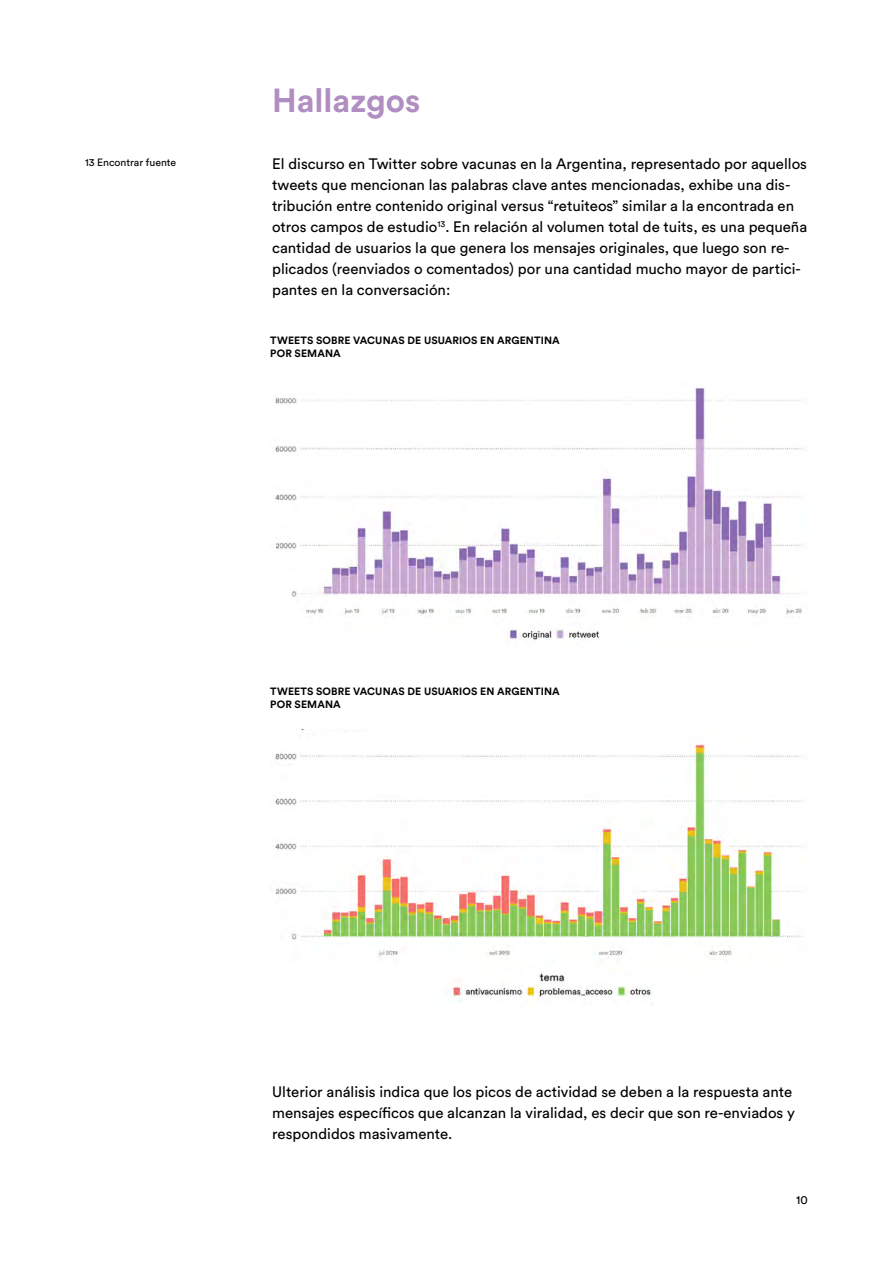
<style>
.page{position:relative;width:893px;height:1263px;background:#fff}
.page>*{position:absolute;margin:0;border:0;box-sizing:border-box;transform-origin:0 0}
.t1{font:700 33px "Circular Std";color:#b18ec1}
.t2{font:15px/21px "Circular Std";color:#000}
.t3{font:12px "Circular Std";color:#000}
.t4{font:700 10.5px/12.6px "Circular Std";letter-spacing:.01em;color:#000}
.t5{font:10.5px "Circular Std";color:#000}
</style>
<div class="page">
<img style="left:275px;top:386px;width:528px;height:255px">
<img style="left:273px;top:729px;width:530px;height:276px">
<p class="t5" style="left:85px;top:156px;width:93px">13 Encontrar fuente</p>
<h1 class="t1" style="left:272px;top:79px;width:150px">Hallazgos</h1>
<p class="t2" style="left:272px;top:153px;width:537px">El discurso en Twitter sobre vacunas en la Argentina, representado por aquellos tweets que mencionan las palabras clave antes mencionadas, exhibe una dis&shy;tribución entre contenido original versus “retuiteos” similar a la encontrada en otros campos de estudio<sup>13</sup>. En relación al volumen total de tuits, es una pequeña cantidad de usuarios la que genera los mensajes originales, que luego son re&shy;plicados (reenviados o comentados) por una cantidad mucho mayor de partici&shy;pantes en la conversación:</p>
<p class="t4" style="left:270px;top:334px;width:291px">TWEETS SOBRE VACUNAS DE USUARIOS EN ARGENTINA<br>POR SEMANA</p>
<p class="t4" style="left:270px;top:685px;width:291px">TWEETS SOBRE VACUNAS DE USUARIOS EN ARGENTINA<br>POR SEMANA</p>
<p class="t2" style="left:272px;top:1080px;width:524px">Ulterior análisis indica que los picos de actividad se deben a la respuesta ante mensajes específicos que alcanzan la viralidad, es decir que son re-enviados y respondidos masivamente.</p>
<p class="t3" style="left:796px;top:1192px;width:13px">10</p>
</div>
